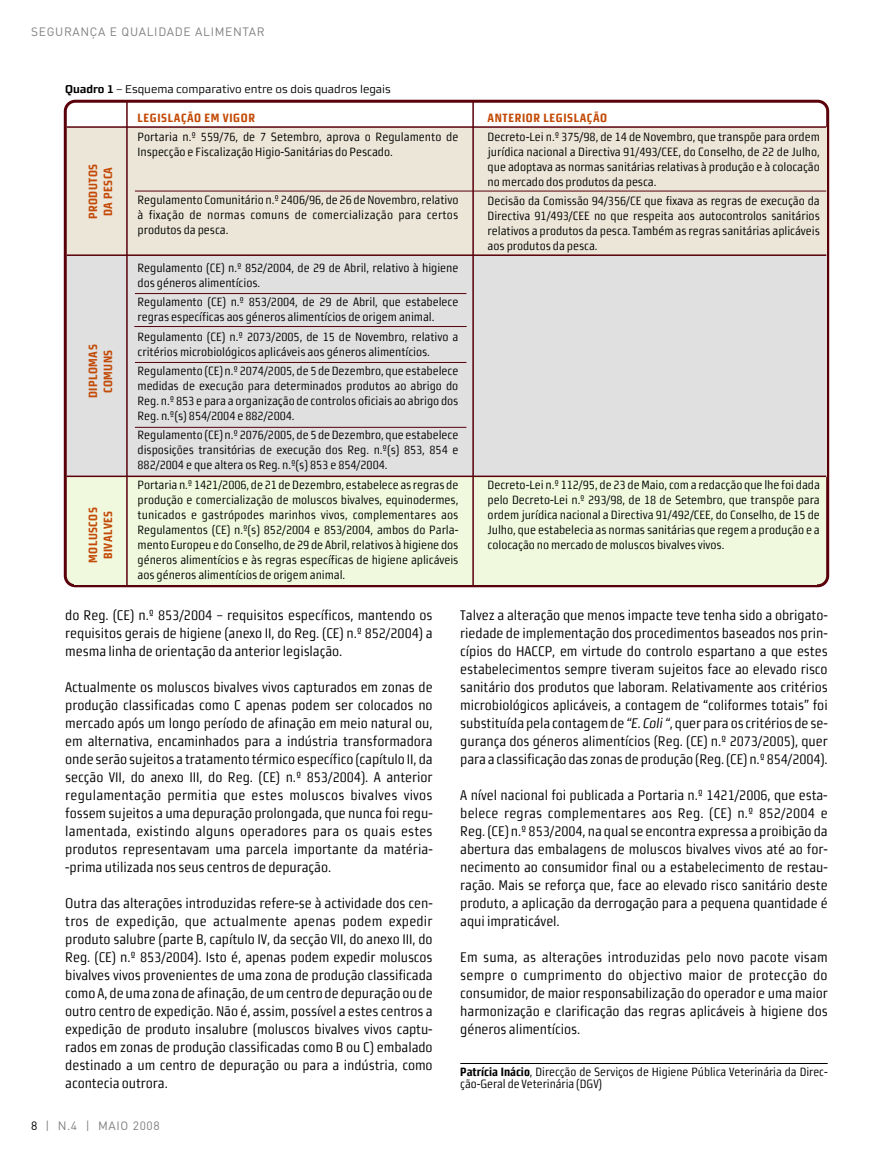
<style>
.page{position:relative;width:893px;height:1149px;background:#fff}
.page>*{position:absolute;margin:0;border:0;box-sizing:border-box;transform-origin:0 0}
.t1{font:13.95px/18px "Morgan Sn Cn Lining";letter-spacing:-.005em;color:#000;text-align:justify}
.t2{font:12px/15px "Morgan Sn Cn Lining";letter-spacing:-.005em;color:#000;text-align:justify}
.t3{font:700 12px "Morgan Sn Cn Lining";letter-spacing:.04em;color:#c44a07}
.t4{font:12px "DIN";letter-spacing:.05em;color:#808080}
.t5{font:11.25px "Morgan Sn Lining";letter-spacing:-.005em;color:#000}
.s1{font-weight:700}
.s2{color:#000}
.s3{font-style:italic}
</style>
<div class="page">
<hr style="left:460px;top:1062px;width:368px;height:1px;background:#000">
<svg style="left:64px;top:100px;width:765px;height:487px"></svg>
<div style="left:75px;top:476px;width:742px;height:108px;background:#f0f9dd"></div>
<div style="left:67px;top:255px;width:759px;height:221px;background:#dfe0df"></div>
<div style="left:67px;top:127px;width:759px;height:128px;background:#ece6d8"></div>
<hr style="left:67px;top:126px;width:759px;height:2px;background:#5a000b">
<hr style="left:135px;top:191px;width:691px;height:1px;background:#5a000b">
<hr style="left:67px;top:254px;width:759px;height:2px;background:#5a000b">
<hr style="left:67px;top:475px;width:759px;height:2px;background:#5a000b">
<hr style="left:135px;top:293px;width:331px;height:1px;background:#5a000b">
<hr style="left:135px;top:362px;width:331px;height:1px;background:#5a000b">
<hr style="left:135px;top:427px;width:331px;height:1px;background:#5a000b">
<hr style="left:472px;top:100px;width:2px;height:485px;background:#5a000b">
<hr style="left:126px;top:101px;width:2px;height:484px;background:#5a000b">
<hr style="left:134px;top:326px;width:333px;height:1px;background:#5a000b">
<p class="t4" style="left:31px;top:28px;width:235px">SEGURANÇA E QUALIDADE ALIMENTAR</p>
<p class="t5" style="left:65px;top:85px;width:327px"><span class="s1">Quadro 1</span> – Esquema comparativo entre os dois quadros legais</p>
<p class="t3" style="left:138px;top:112px;width:119px">LEGISLAÇÃO EM VIGOR</p>
<p class="t2" style="left:138px;top:130px;width:322px">Portaria n.º 559/76, de 7 Setembro, aprova o Regulamento de<br>Inspecção e Fiscalização Higio-Sanitárias do Pescado.</p>
<p class="t2" style="left:138px;top:192px;width:322px">Regulamento Comunitário n.º 2406/96, de 26 de Novembro, relativo à fixação de normas comuns de comercialização para certos produtos da pesca.</p>
<p class="t2" style="left:138px;top:261px;width:322px">Regulamento (CE) n.º 852/2004, de 29 de Abril, relativo à higiene dos géneros alimentícios.</p>
<p class="t2" style="left:138px;top:295px;width:322px">Regulamento (CE) n.º 853/2004, de 29 de Abril, que estabelece regras específicas aos géneros alimentícios de origem animal.</p>
<p class="t2" style="left:138px;top:329px;width:322px">Regulamento (CE) n.º 2073/2005, de 15 de Novembro, relativo a critérios microbiológicos aplicáveis aos géneros alimentícios.</p>
<p class="t2" style="left:138px;top:364px;width:322px">Regulamento (CE) n.º 2074/2005, de 5 de Dezembro, que estabelece medidas de execução para determinados produtos ao abrigo do Reg. n.º 853 e para a organização de controlos oficiais ao abrigo dos Reg. n.º(s) 854/2004 e 882/2004.</p>
<p class="t2" style="left:138px;top:428px;width:322px">Regulamento (CE) n.º 2076/2005, de 5 de Dezembro, que estabelece disposições transitórias de execução dos Reg. n.º(s) 853, 854 e 882/2004 e que altera os Reg. n.º(s) 853 e 854/2004.</p>
<p class="t2" style="left:138px;top:477px;width:322px">Portaria n.º 1421/2006, de 21 de Dezembro, estabelece as regras de produção e comercialização de moluscos bivalves, equinodermes, tunicados e gastrópodes marinhos vivos, complementares aos Regulamentos (CE) n.º(s) 852/2004 e 853/2004, ambos do Parla&shy;mento Europeu e do Conselho, de 29 de Abril, relativos à higiene dos géneros alimentícios e às regras específicas de higiene aplicáveis aos géneros alimentícios de origem animal.</p>
<p class="t3" style="left:87px;top:219px;width:57px;rotate:-90deg">PRODUTOS</p>
<p class="t3" style="left:102px;top:216px;width:51px;rotate:-90deg">DA PESCA</p>
<p class="t3" style="left:87px;top:398px;width:55px;rotate:-90deg">DIPLOMAS</p>
<p class="t3" style="left:102px;top:393px;width:45px;rotate:-90deg">COMUNS</p>
<p class="t3" style="left:87px;top:562px;width:57px;rotate:-90deg">MOLUSCOS</p>
<p class="t3" style="left:102px;top:559px;width:50px;rotate:-90deg">BIVALVES</p>
<p class="t3" style="left:488px;top:112px;width:121px">ANTERIOR LEGISLAÇÃO</p>
<p class="t2" style="left:488px;top:130px;width:334px">Decreto-Lei n.º 375/98, de 14 de Novembro, que transpõe para ordem jurídica nacional a Directiva 91/493/CEE, do Conselho, de 22 de Julho, que adoptava as normas sanitárias relativas à produção e à colocação no mercado dos produtos da pesca.</p>
<p class="t2" style="left:488px;top:194px;width:334px">Decisão da Comissão 94/356/CE que fixava as regras de execução da Directiva 91/493/CEE no que respeita aos autocontrolos sanitários relativos a produtos da pesca. Também as regras sanitárias aplicáveis aos produtos da pesca.</p>
<p class="t2" style="left:488px;top:477px;width:334px">Decreto-Lei n.º 112/95, de 23 de Maio, com a redacção que lhe foi dada pelo Decreto-Lei n.º 293/98, de 18 de Setembro, que transpõe para ordem jurídica nacional a Directiva 91/492/CEE, do Conselho, de 15 de Julho, que estabelecia as normas sanitárias que regem a produção e a colocação no mercado de moluscos bivalves vivos.</p>
<p class="t1" style="left:65px;top:606px;width:369px">do Reg. (CE) n.º 853/2004 – requisitos específicos, mantendo os requisitos gerais de higiene (anexo II, do Reg. (CE) n.º 852/2004) a mesma linha de orientação da anterior legislação.</p>
<p class="t1" style="left:65px;top:678px;width:369px">Actualmente os moluscos bivalves vivos capturados em zonas de produção classificadas como C apenas podem ser colocados no mercado após um longo período de afinação em meio natural ou, em alternativa, encaminhados para a indústria transformadora onde serão sujeitos a tratamento térmico específico (capítulo II, da secção VII, do anexo III, do Reg. (CE) n.º 853/2004). A anterior regulamentação permitia que estes moluscos bivalves vivos fossem sujeitos a uma depuração prolongada, que nunca foi regu&shy;lamentada, existindo alguns operadores para os quais estes produtos representavam uma parcela importante da matéria--prima utilizada nos seus centros de depuração.</p>
<p class="t1" style="left:65px;top:894px;width:369px">Outra das alterações introduzidas refere-se à actividade dos cen&shy;tros de expedição, que actualmente apenas podem expedir produto salubre (parte B, capítulo IV, da secção VII, do anexo III, do Reg. (CE) n.º 853/2004). Isto é, apenas podem expedir moluscos bivalves vivos provenientes de uma zona de produção classificada como A, de uma zona de afinação, de um centro de depuração ou de outro centro de expedição. Não é, assim, possível a estes centros a expedição de produto insalubre (moluscos bivalves vivos captu&shy;rados em zonas de produção classificadas como B ou C) embalado destinado a um centro de depuração ou para a indústria, como acontecia outrora.</p>
<p class="t4" style="left:31px;top:1121px;width:130px"><span class="s2">8</span> | N.4 | MAIO 2008</p>
<p class="t1" style="left:460px;top:606px;width:369px">Talvez a alteração que menos impacte teve tenha sido a obrigato&shy;riedade de implementação dos procedimentos baseados nos prin&shy;cípios do HACCP, em virtude do controlo espartano a que estes estabelecimentos sempre tiveram sujeitos face ao elevado risco sanitário dos produtos que laboram. Relativamente aos critérios microbiológicos aplicáveis, a contagem de “coliformes totais” foi substituída pela contagem de <span class="s3">“E. Coli “</span>, quer para os critérios de se&shy;gurança dos géneros alimentícios (Reg. (CE) n.º 2073/2005), quer para a classificação das zonas de produção (Reg. (CE) n.º 854/2004).</p>
<p class="t1" style="left:460px;top:786px;width:369px">A nível nacional foi publicada a Portaria n.º 1421/2006, que esta&shy;belece regras complementares aos Reg. (CE) n.º 852/2004 e Reg. (CE) n.º 853/2004, na qual se encontra expressa a proibição da abertura das embalagens de moluscos bivalves vivos até ao for&shy;necimento ao consumidor final ou a estabelecimento de restau&shy;ração. Mais se reforça que, face ao elevado risco sanitário deste produto, a aplicação da derrogação para a pequena quantidade é aqui impraticável.</p>
<p class="t1" style="left:460px;top:948px;width:369px">Em suma, as alterações introduzidas pelo novo pacote visam sempre o cumprimento do objectivo maior de protecção do consumidor, de maior responsabilização do operador e uma maior harmonização e clarificação das regras aplicáveis à higiene dos géneros alimentícios.</p>
<p class="t2" style="left:460px;top:1066px;width:369px;line-height:12px"><span class="s1">Patrícia Inácio</span>, Direcção de Serviços de Higiene Pública Veterinária da Direc&shy;ção-Geral de Veterinária (DGV)</p>
</div>
